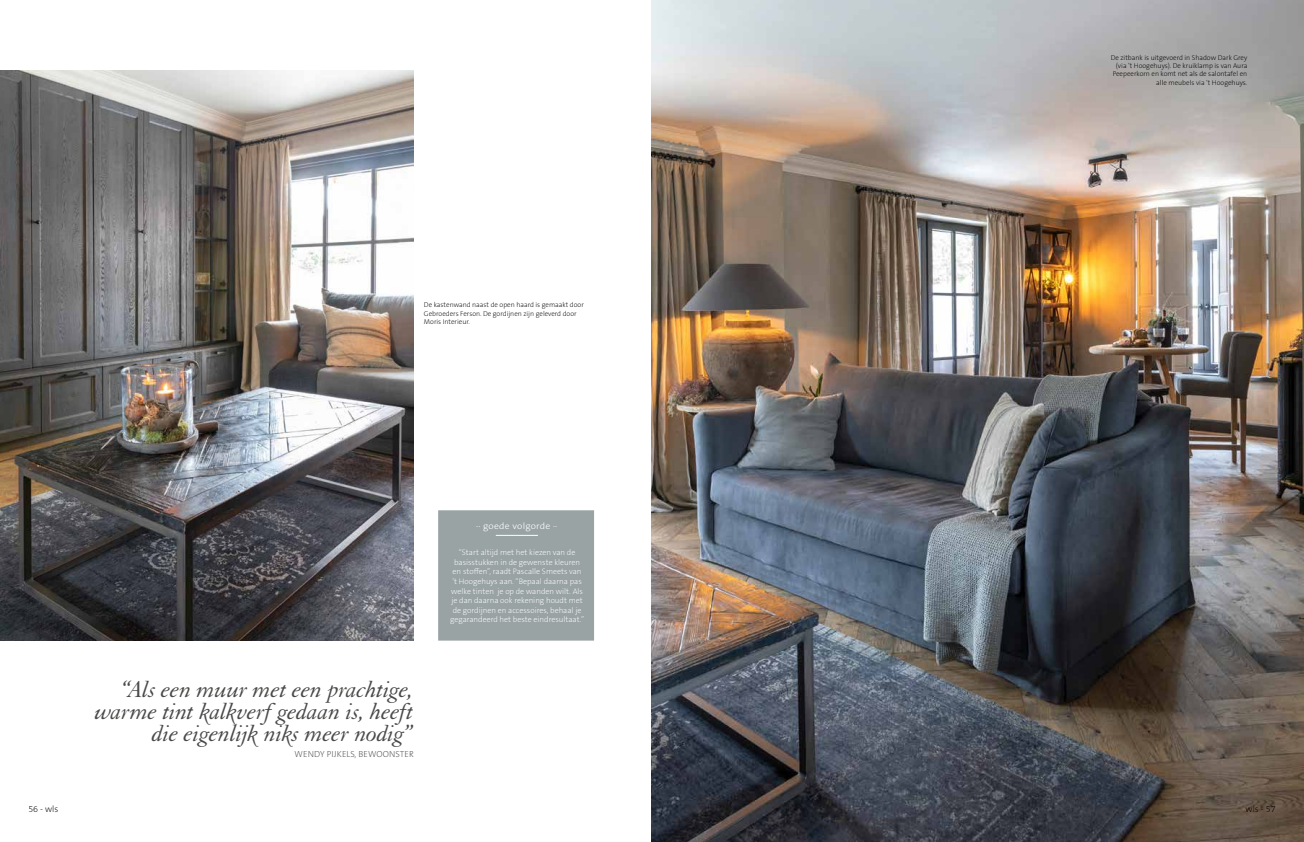
<style>
.page{position:relative;width:1304px;height:842px;background:#fff}
.page>*{position:absolute;margin:0;border:0;box-sizing:border-box;transform-origin:0 0}
.t1{font:italic 25px/22px "Granjon LT Std";letter-spacing:-.015em;color:#494948;text-align:right}
.t2{font:300 9px "The Sans B W3";letter-spacing:.025em;color:#fff;scale:1.08 1}
.t3{font:200 9px "The Sans B W2";color:#000}
.t4{font:200 8.8px "The Sans B W2";letter-spacing:.015em;color:#494948}
.t5{font:200 8px/9.6px "The Sans B W2";color:#fff;text-align:center}
.t6{font:200 7px/8.4px "The Sans B W2";color:#000}
</style>
<div class="page">
<img style="left:652px;top:0;width:652px;height:842px">
<img style="left:0;top:71px;width:414px;height:570px">
<div style="left:438px;top:510px;width:156px;height:131px;background:#99a3a4"></div>
<hr style="left:496px;top:535px;width:42px;height:1px;background:#fff">
<p class="t6" style="left:424px;top:301px;width:161px">De kastenwand naast de open haard is gemaakt door<br>Gebroeders Ferson. De gordijnen zijn geleverd door<br>Moris Interieur.</p>
<p class="t3" style="left:28px;top:803px;width:32px">56 - wls</p>
<h1 class="t1" style="left:95px;top:679px;width:321px">“Als een muur met een prachtige, warme tint kalkverf gedaan is, heeft die eigenlijk niks meer nodig”</h1>
<p class="t4" style="left:295px;top:748px;width:121px">WENDY PIJKELS, BEWOONSTER</p>
<p class="t2" style="left:476px;top:520px;width:77px">.. goede volgorde ..</p>
<p class="t5" style="left:450px;top:548px;width:136px">“Start altijd met het kiezen van de basisstukken in de gewenste kleuren en stoffen”, raadt Pascalle Smeets van ’t Hoogehuys aan. “Bepaal daarna pas welke tinten je op de wanden wilt. Als je dan daarna ook rekening houdt met de gordijnen en accessoires, behaal je gegarandeerd het beste eindresultaat.”</p>
<p class="t6" style="left:1111px;top:53px;width:138px;text-align:right">De zitbank is uitgevoerd in Shadow Dark Grey (via ’t Hoogehuys). De kruiklamp is van Aura Peepeerkorn en komt net als de salontafel en alle meubels via ‘t Hoogehuys.</p>
<p class="t3" style="left:1246px;top:803px;width:32px">wls - 57</p>
</div>
